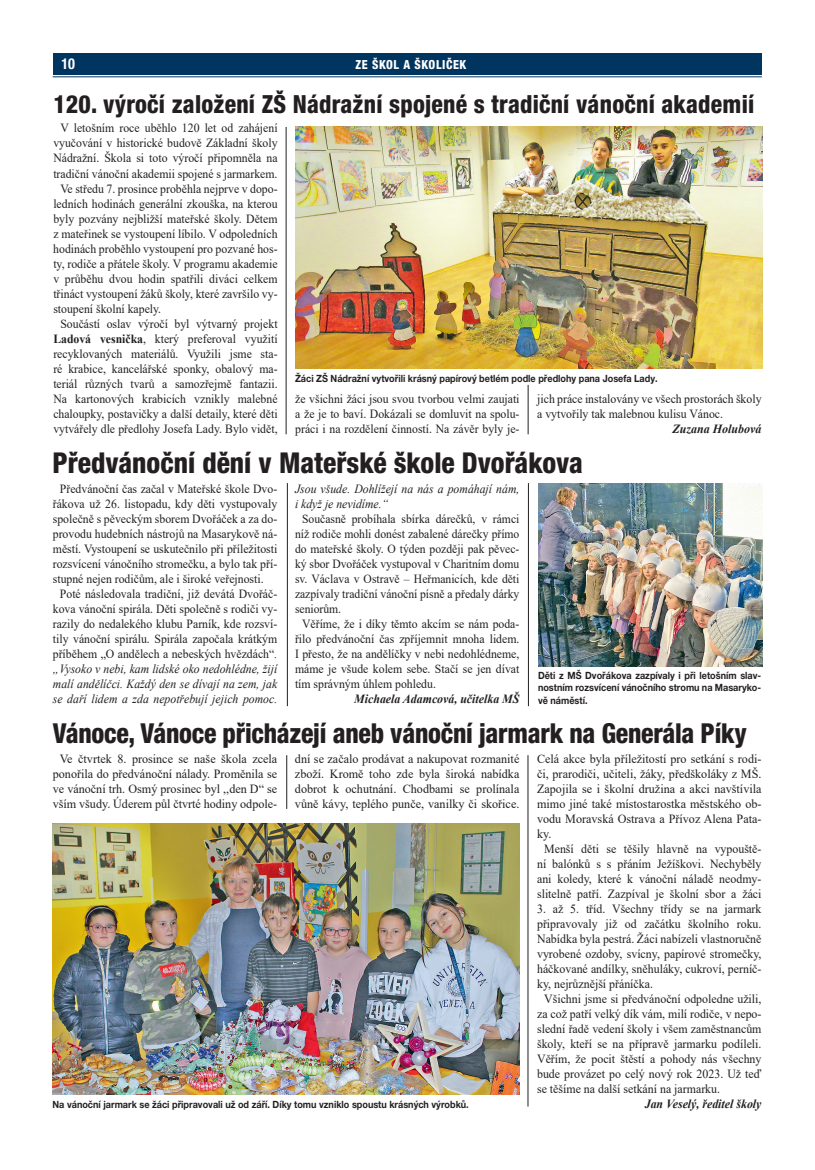
<style>
.page{position:relative;width:815px;height:1170px;background:#fff}
.page>*{position:absolute;margin:0;border:0;box-sizing:border-box;transform-origin:0 0}
.t1{font:800 condensed 28.75px "Helvetica Neue LT Pro";color:#231f20;scale:.96 1}
.t2{font:800 condensed 27.5px "Helvetica Neue LT Pro";letter-spacing:-.01em;color:#231f20;scale:.94 1}
.t3{font:800 condensed 25px "Helvetica Neue LT Pro";letter-spacing:.01em;color:#231f20;scale:.95 1}
.t4{font:700 condensed 15px "Helvetica Neue LT Pro";color:#fff;scale:.95 1}
.t5{font:12.5px/15px "Times New Roman";color:#231f20;text-align:justify;scale:.94 1}
.t6{font:12.5px "Times New Roman";color:#231f20;scale:.95 1}
.t7{font:12.5px/15px "Times New Roman";color:#231f20;text-align:center}
.t8{font:12.5px "Times New Roman";color:#231f20;scale:.93 1}
.t9{font:italic 12.5px/15px "Times New Roman";color:#231f20;scale:.94 1}
.t10{font:italic 700 12.5px "Times New Roman";color:#231f20;scale:.95 1}
.t11{font:800 condensed 12.5px "Helvetica Neue LT Pro";letter-spacing:.05em;color:#fff;scale:.95 1}
.t12{font:italic 700 12.5px "Times New Roman";color:#231f20;scale:.96 1}
.t13{font:700 10px/12px "Helvetica Neue LT Pro";color:#231f20;text-align:justify;scale:.91 1}
.s1{font-weight:700}
.s2{font-style:italic}
</style>
<div class="page">
<div style="left:53px;top:53px;width:709px;height:21px;background:#003560"></div>
<hr style="left:53px;top:76px;width:709px;height:1px;background:#003560">
<hr style="left:286px;top:127px;width:1px;height:307px;background:#231f20">
<hr style="left:528px;top:385px;width:1px;height:49px;background:#231f20">
<img style="left:53px;top:823px;width:466px;height:271px">
<hr style="left:528px;top:755px;width:1px;height:351px;background:#231f20">
<hr style="left:286px;top:755px;width:1px;height:53px;background:#231f20">
<img style="left:295px;top:127px;width:467px;height:242px">
<hr style="left:287px;top:483px;width:1px;height:223px;background:#231f20">
<hr style="left:528px;top:483px;width:1px;height:223px;background:#231f20">
<img style="left:538px;top:483px;width:224px;height:183px">
<p class="t4" style="left:61px;top:55px;width:16px">10</p>
<p class="t11" style="left:356px;top:57px;width:118px">ZE ŠKOL A ŠKOLIČEK</p>
<h3 class="t3" style="left:53px;top:88px;width:739px">120. výročí založení ZŠ Nádražní spojené s tradiční vánoční akademií</h3>
<p class="t5" style="left:60px;top:120px;width:233px">V letošním roce uběhlo 120 let od zahájení</p>
<p class="t5" style="left:53px;top:135px;width:240px">vyučování v historické budově Základní školy</p>
<p class="t5" style="left:53px;top:150px;width:240px">Nádražní. Škola si toto výročí připomněla na</p>
<p class="t5" style="left:53px;top:165px;width:240px">tradiční vánoční akademii spojené s jarmarkem.</p>
<p class="t5" style="left:60px;top:180px;width:233px">Ve středu 7. prosince proběhla nejprve v dopo-</p>
<p class="t5" style="left:53px;top:195px;width:240px">ledních hodinách generální zkouška, na kterou</p>
<p class="t5" style="left:53px;top:210px;width:240px">byly pozvány nejbližší mateřské školy. Dětem</p>
<p class="t5" style="left:53px;top:225px;width:240px">z mateřinek se vystoupení líbilo. V odpoledních</p>
<p class="t5" style="left:53px;top:240px;width:240px">hodinách proběhlo vystoupení pro pozvané hos-</p>
<p class="t5" style="left:53px;top:255px;width:240px">ty, rodiče a přátele školy. V programu akademie</p>
<p class="t5" style="left:53px;top:270px;width:240px">v průběhu dvou hodin spatřili diváci celkem</p>
<p class="t5" style="left:53px;top:285px;width:240px">třináct vystoupení žáků školy, které završilo vy-</p>
<p class="t5" style="left:53px;top:300px;width:116px">stoupení školní kapely.</p>
<p class="t5" style="left:60px;top:315px;width:233px">Součástí oslav výročí byl výtvarný projekt</p>
<p class="t5" style="left:53px;top:330px;width:240px"><span class="s1">Ladová vesnička</span>, který preferoval využití</p>
<p class="t5" style="left:53px;top:345px;width:240px">recyklovaných materiálů. Využili jsme sta-</p>
<p class="t5" style="left:53px;top:360px;width:240px">ré krabice, kancelářské sponky, obalový ma-</p>
<p class="t5" style="left:53px;top:375px;width:240px">teriál různých tvarů a samozřejmě fantazii.</p>
<p class="t5" style="left:53px;top:390px;width:240px">Na kartonových krabicích vznikly malebné</p>
<p class="t5" style="left:53px;top:405px;width:240px">chaloupky, postavičky a další detaily, které děti</p>
<p class="t5" style="left:53px;top:420px;width:240px">vytvářely dle předlohy Josefa Lady. Bylo vidět,</p>
<p class="t13" style="left:295px;top:372px;width:400px">Žáci ZŠ Nádražní vytvořili krásný papírový betlém podle předlohy pana Josefa Lady.</p>
<p class="t5" style="left:295px;top:390px;width:240px">že všichni žáci jsou svou tvorbou velmi zaujati a že je to baví. Dokázali se domluvit na spolu&shy;práci i na rozdělení činností. Na závěr byly je-</p>
<p class="t5" style="left:537px;top:390px;width:240px">jich práce instalovány ve všech prostorách školy a vytvořily tak malebnou kulisu Vánoc.</p>
<p class="t12" style="left:672px;top:420px;width:94px">Zuzana Holubová</p>
<h1 class="t1" style="left:53px;top:444px;width:554px">Předvánoční dění v Mateřské škole Dvořákova</h1>
<p class="t5" style="left:60px;top:480px;width:233px">Předvánoční čas začal v Mateřské škole Dvo-</p>
<p class="t5" style="left:53px;top:495px;width:240px">řákova už 26. listopadu, kdy děti vystupovaly</p>
<p class="t5" style="left:53px;top:510px;width:240px">společně s pěveckým sborem Dvořáček a za do-</p>
<p class="t5" style="left:53px;top:525px;width:240px">provodu hudebních nástrojů na Masarykově ná-</p>
<p class="t5" style="left:53px;top:540px;width:240px">městí. Vystoupení se uskutečnilo při příležitosti</p>
<p class="t5" style="left:53px;top:555px;width:240px">rozsvícení vánočního stromečku, a bylo tak pří-</p>
<p class="t5" style="left:53px;top:570px;width:226px">stupné nejen rodičům, ale i široké veřejnosti.</p>
<p class="t5" style="left:60px;top:585px;width:233px">Poté následovala tradiční, již devátá Dvořáč-</p>
<p class="t5" style="left:53px;top:600px;width:240px">kova vánoční spirála. Děti společně s rodiči vy-</p>
<p class="t5" style="left:53px;top:615px;width:240px">razily do nedalekého klubu Parník, kde rozsví-</p>
<p class="t5" style="left:53px;top:630px;width:240px">tily vánoční spirálu. Spirála započala krátkým</p>
<p class="t5" style="left:53px;top:645px;width:240px">příběhem „O andělech a nebeských hvězdách“<span class="s2">.</span></p>
<p class="t9" style="left:53px;top:660px;width:240px">„Vysoko v nebi, kam lidské oko nedohlédne, žijí</p>
<p class="t9" style="left:53px;top:675px;width:240px">malí andělíčci. Každý den se dívají na zem, jak</p>
<p class="t9" style="left:53px;top:690px;width:240px">se daří lidem a zda nepotřebují jejich pomoc.</p>
<p class="t9" style="left:295px;top:480px;width:240px">Jsou všude. Dohlížejí na nás a pomáhají nám, i když je nevidíme.“</p>
<p class="t8" style="left:302px;top:509px;width:235px">Současně probíhala sbírka dárečků, v rámci</p>
<p class="t8" style="left:295px;top:524px;width:243px">níž rodiče mohli donést zabalené dárečky přímo</p>
<p class="t8" style="left:295px;top:539px;width:243px">do mateřské školy. O týden později pak pěvec-</p>
<p class="t8" style="left:295px;top:554px;width:243px">ký sbor Dvořáček vystupoval v Charitním domu</p>
<p class="t8" style="left:295px;top:569px;width:243px">sv. Václava v Ostravě – Heřmanicích, kde děti</p>
<p class="t8" style="left:295px;top:584px;width:243px">zazpívaly tradiční vánoční písně a předaly dárky</p>
<p class="t8" style="left:295px;top:599px;width:51px">seniorům.</p>
<p class="t5" style="left:302px;top:615px;width:233px">Věříme, že i díky těmto akcím se nám poda-</p>
<p class="t5" style="left:295px;top:630px;width:240px">řilo předvánoční čas zpříjemnit mnoha lidem.</p>
<p class="t5" style="left:295px;top:645px;width:240px">I přesto, že na andělíčky v nebi nedohlédneme,</p>
<p class="t5" style="left:295px;top:660px;width:240px">máme je všude kolem sebe. Stačí se jen dívat</p>
<p class="t5" style="left:295px;top:675px;width:151px">tím správným úhlem pohledu.</p>
<p class="t10" style="left:354px;top:690px;width:175px">Michaela Adamcová, učitelka MŠ</p>
<p class="t13" style="left:538px;top:669px;width:247px">Děti z MŠ Dvořákova zazpívaly i při letošním slav&shy;nostním rozsvícení vánočního stromu na Masaryko&shy;vě náměstí.</p>
<h2 class="t2" style="left:53px;top:716px;width:740px">Vánoce, Vánoce přicházejí aneb vánoční jarmark na Generála Píky</h2>
<p class="t7" style="left:53px;top:750px;width:226px">Ve čtvrtek 8. prosince se naše škola zcela ponořila do předvánoční nálady. Proměnila se ve vánoční trh. Osmý prosinec byl ,,den D“ se vším všudy. Úderem půl čtvrté hodiny odpole-</p>
<p class="t7" style="left:295px;top:750px;width:226px;text-align:justify">dní se začalo prodávat a nakupovat rozmanité zboží. Kromě toho zde byla široká nabídka dobrot k ochutnání. Chodbami se prolínala vůně kávy, teplého punče, vanilky či skořice.</p>
<p class="t7" style="left:537px;top:750px;width:226px">Celá akce byla příležitostí pro setkání s rodi-</p>
<p class="t7" style="left:537px;top:765px;width:226px">či, prarodiči, učiteli, žáky, předškoláky z MŠ.</p>
<p class="t7" style="left:537px;top:780px;width:226px">Zapojila se i školní družina a akci navštívila</p>
<p class="t7" style="left:537px;top:795px;width:226px">mimo jiné také místostarostka městského ob-</p>
<p class="t7" style="left:537px;top:810px;width:226px">vodu Moravská Ostrava a Přívoz Alena Pata-</p>
<p class="t7" style="left:537px;top:825px;width:16px">ky.</p>
<p class="t6" style="left:544px;top:839px;width:230px">Menší děti se těšily hlavně na vypouště-</p>
<p class="t6" style="left:537px;top:854px;width:238px">ní balónků s s přáním Ježíškovi. Nechyběly</p>
<p class="t6" style="left:537px;top:869px;width:238px">ani koledy, které k vánoční náladě neodmy-</p>
<p class="t6" style="left:537px;top:884px;width:238px">slitelně patří. Zazpíval je školní sbor a žáci</p>
<p class="t6" style="left:537px;top:899px;width:238px">3. až 5. tříd. Všechny třídy se na jarmark</p>
<p class="t6" style="left:537px;top:914px;width:238px">připravovaly již od začátku školního roku.</p>
<p class="t6" style="left:537px;top:929px;width:238px">Nabídka byla pestrá. Žáci nabízeli vlastnoručně</p>
<p class="t6" style="left:537px;top:944px;width:238px">vyrobené ozdoby, svícny, papírové stromečky,</p>
<p class="t6" style="left:537px;top:959px;width:238px">háčkované andílky, sněhuláky, cukroví, perníč-</p>
<p class="t6" style="left:537px;top:974px;width:124px">ky, nejrůznější přáníčka.</p>
<p class="t6" style="left:544px;top:989px;width:230px">Všichni jsme si předvánoční odpoledne užili,</p>
<p class="t6" style="left:537px;top:1004px;width:238px">za což patří velký dík vám, milí rodiče, v nepo-</p>
<p class="t6" style="left:537px;top:1019px;width:238px">slední řadě vedení školy i všem zaměstnancům</p>
<p class="t6" style="left:537px;top:1034px;width:238px">školy, kteří se na přípravě jarmarku podíleli.</p>
<p class="t6" style="left:537px;top:1049px;width:238px">Věřím, že pocit štěstí a pohody nás všechny</p>
<p class="t6" style="left:537px;top:1064px;width:238px">bude provázet po celý nový rok 2023. Už teď</p>
<p class="t6" style="left:537px;top:1079px;width:194px">se těšíme na další setkání na jarmarku.</p>
<p class="t10" style="left:645px;top:1095px;width:124px">Jan Veselý, ředitel školy</p>
<p class="t13" style="left:53px;top:1097px;width:459px">Na vánoční jarmark se žáci připravovali už od září. Díky tomu vzniklo spoustu krásných výrobků.</p>
</div>
